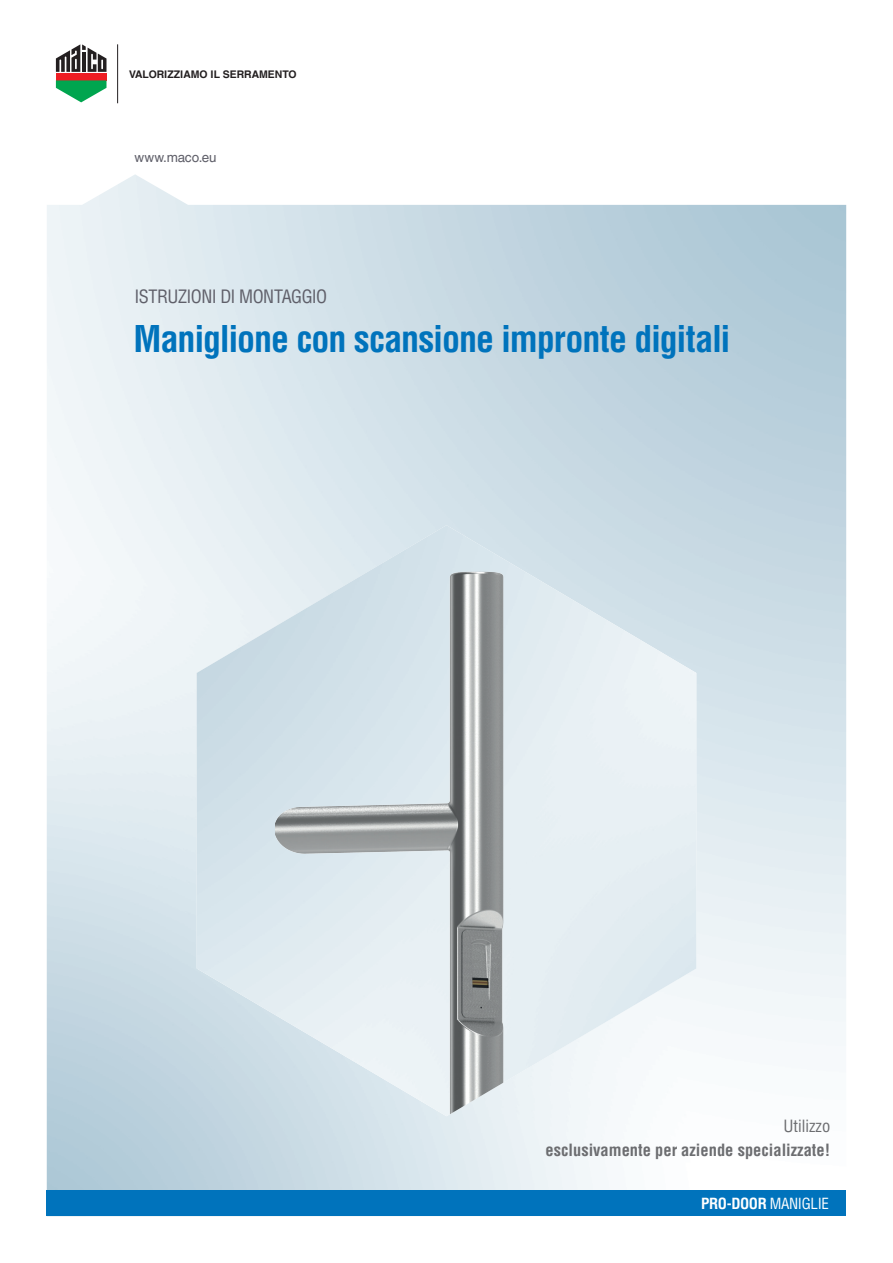
<style>
.page{position:relative;width:893px;height:1263px;background:#fff}
.page>*{position:absolute;margin:0;border:0;box-sizing:border-box;transform-origin:0 0}
.t1{font:700 condensed 36px "MACO Helvetica";letter-spacing:-.03em;color:#0073bc}
.t2{font:condensed 18px "MACO Helvetica";letter-spacing:-.03em;color:#5f5f69}
.t3{font:700 condensed 16.5px "MACO Helvetica";color:#6c6d70}
.t4{font:condensed 16.5px "MACO Helvetica";color:#6c6d70}
.t5{font:700 condensed 15px "MACO Helvetica";letter-spacing:-.025em;color:#fff}
.t6{font:13.5px "Helvetica Linotype";letter-spacing:-.015em;color:#5f5f69}
.t7{font:700 10.5px "Helvetica Linotype";color:#231f20}
.s1{font-weight:400}
</style>
<div class="page">
<img style="left:47px;top:174px;width:799px;height:1017px">
<img style="left:197px;top:525px;width:499px;height:591px">
<img style="left:275px;top:572px;width:228px;height:544px">
<div style="left:47px;top:1191px;width:799px;height:25px;background:#0073bc"></div>
<div style="left:56px;top:73px;width:50px;height:7px;background:#ee1d23"></div>
<svg style="left:56px;top:80px;width:50px;height:22px"></svg>
<svg style="left:56px;top:44px;width:50px;height:28px"></svg>
<hr style="left:117px;top:44px;width:1px;height:59px;background:#231f20">
<p class="t7" style="left:129px;top:68px;width:169px">VALORIZZIAMO IL SERRAMENTO</p>
<p class="t6" style="left:135px;top:149px;width:84px">www.maco.eu</p>
<p class="t2" style="left:135px;top:285px;width:194px">ISTRUZIONI DI MONTAGGIO</p>
<p class="t1" style="left:134px;top:315px;width:598px">Maniglione con scansione impronte digitali</p>
<p class="t4" style="left:783px;top:1116px;width:48px">Utilizzo</p>
<p class="t3" style="left:546px;top:1139px;width:286px">esclusivamente per aziende specializzate!</p>
<p class="t5" style="left:701px;top:1193px;width:129px">PRO-DOOR <span class="s1">MANIGLIE</span></p>
</div>
